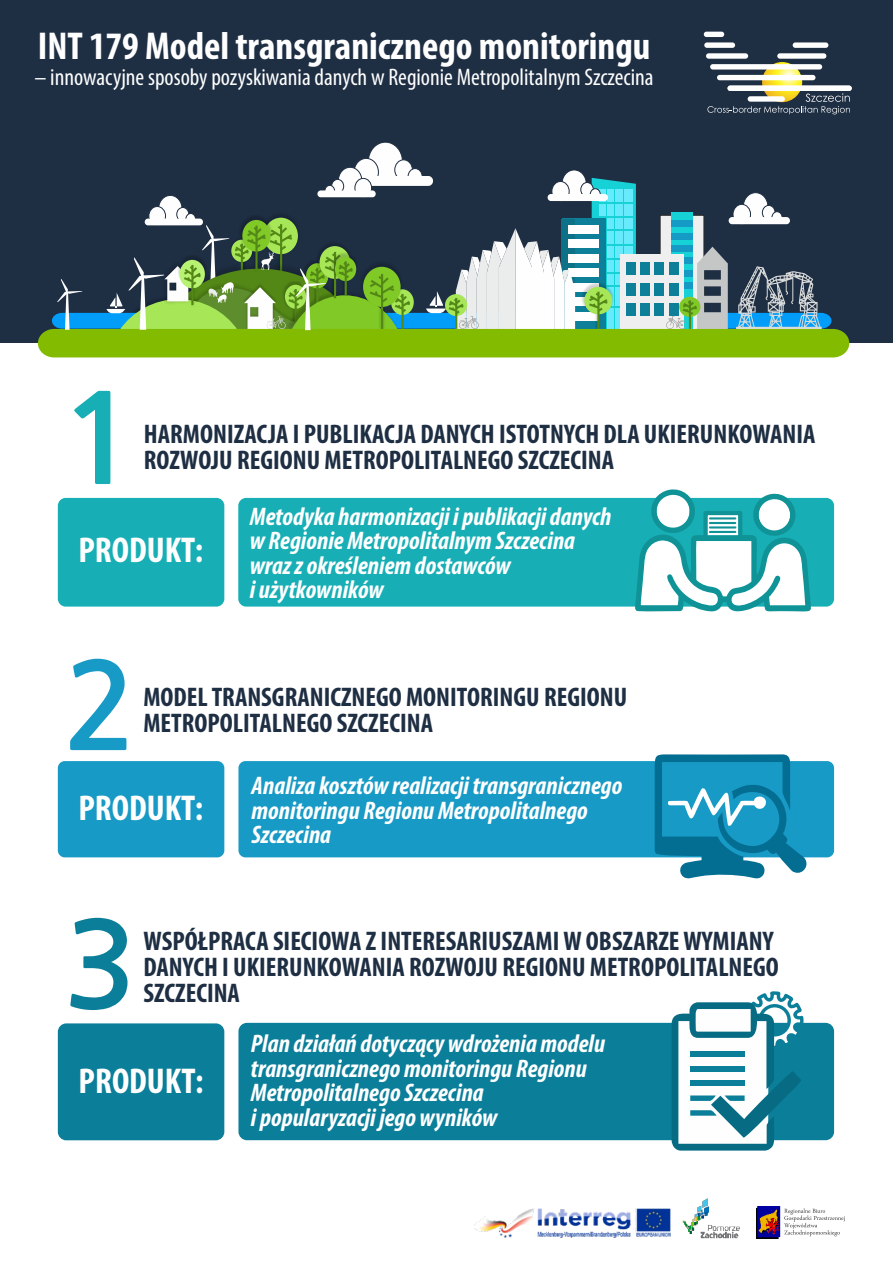
<style>
.page{position:relative;width:893px;height:1263px;background:#fff}
.page>*{position:absolute;margin:0;border:0;box-sizing:border-box;transform-origin:0 0}
.t1{font:700 122.55px "Nanum Gothic";color:#17afb5;scale:1.18 1}
.t2{font:700 118.65px "Nanum Gothic";color:#179ac5}
.t3{font:700 118.65px "Nanum Gothic";color:#0b7f9a}
.t4{font:700 condensed 39px "Myriad Pro";color:#fefefe}
.t5{font:700 condensed 36px "Myriad Pro";color:#fefefe}
.t6{font:700 condensed 27px/26.1px "Myriad Pro";color:#1e2e43}
.t7{font:italic 700 condensed 25.5px/24.6px "Myriad Pro";color:#fefefe}
.t8{font:condensed 24px "Myriad Pro";color:#fefefe}
</style>
<div class="page">
<div style="left:0;top:0;width:893px;height:342px;background:#1e2e43"></div>
<svg style="left:704px;top:32px;width:148px;height:82px"></svg>
<div style="left:727px;top:86px;width:125px;height:5px;background:#fefefe;border-radius:3px"></div>
<div style="left:238px;top:498px;width:596px;height:109px;background:#17afb5;border-radius:8px"></div>
<div style="left:562px;top:170px;width:25px;height:28px;background:#fefefe;border:1px solid #1e2e43;border-radius:50%"></div>
<div style="left:368px;top:142px;width:35px;height:39px;background:#fefefe;border:1px solid #1e2e43;border-radius:50%"></div>
<div style="left:354px;top:158px;width:25px;height:28px;background:#fefefe;border:1px solid #1e2e43;border-radius:50%"></div>
<div style="left:394px;top:159px;width:19px;height:21px;background:#fefefe;border:1px solid #1e2e43;border-radius:50%"></div>
<div style="left:408px;top:168px;width:15px;height:17px;background:#fefefe;border:1px solid #1e2e43;border-radius:50%"></div>
<div style="left:348px;top:176px;width:85px;height:10px;background:#fefefe;border-radius:5px"></div>
<svg style="left:633px;top:489px;width:181px;height:123px"></svg>
<div style="left:703px;top:511px;width:39px;height:28px;border:4px solid #109397"></div>
<hr style="left:710px;top:531px;width:25px;height:2px;background:#109397">
<hr style="left:710px;top:526px;width:25px;height:2px;background:#109397">
<hr style="left:710px;top:522px;width:25px;height:2px;background:#109397">
<hr style="left:710px;top:517px;width:25px;height:2px;background:#109397">
<div style="left:58px;top:498px;width:166px;height:109px;background:#17afb5;border-radius:8px"></div>
<div style="left:238px;top:761px;width:596px;height:96px;background:#179ac5;border-radius:7px"></div>
<div style="left:58px;top:761px;width:166px;height:96px;background:#179ac5;border-radius:7px"></div>
<div style="left:238px;top:1023px;width:596px;height:117px;background:#0b7f9a;border-radius:8px"></div>
<div style="left:58px;top:1023px;width:166px;height:117px;background:#0b7f9a;border-radius:8px"></div>
<svg style="left:672px;top:991px;width:173px;height:248px"></svg>
<img style="left:678px;top:1192px;width:67px;height:47px">
<img style="left:475px;top:1208px;width:196px;height:30px">
<div style="left:338px;top:167px;width:24px;height:27px;background:#fefefe;border:1px solid #1e2e43;border-radius:50%"></div>
<svg style="left:38px;top:178px;width:811px;height:179px"></svg>
<svg style="left:655px;top:754px;width:154px;height:125px"></svg>
<h3 class="t4" style="left:38px;top:30px;width:614px">INT 179 Model transgranicznego monitoringu</h3>
<p class="t8" style="left:35px;top:67px;width:621px">– innowacyjne sposoby pozyskiwania danych w Regionie Metropolitalnym Szczecina</p>
<h1 class="t1" style="left:56px;top:379px;width:76px">1</h1>
<p class="t6" style="left:144px;top:423px;width:673px">HARMONIZACJA I PUBLIKACJA DANYCH ISTOTNYCH DLA UKIERUNKOWANIA<br>ROZWOJU REGIONU METROPOLITALNEGO SZCZECINA</p>
<p class="t7" style="left:250px;top:506px;width:363px">Metodyka harmonizacji i publikacji danych w Regionie Metropolitalnym Szczecina wraz z określeniem dostawców<br>i użytkowników</p>
<h3 class="t5" style="left:78px;top:535px;width:126px">PRODUKT:</h3>
<h2 class="t2" style="left:63px;top:649px;width:76px">2</h2>
<p class="t6" style="left:143px;top:686px;width:485px">MODEL TRANSGRANICZNEGO MONITORINGU REGIONU<br>METROPOLITALNEGO SZCZECINA</p>
<h3 class="t5" style="left:78px;top:793px;width:126px">PRODUKT:</h3>
<p class="t7" style="left:252px;top:775px;width:372px">Analiza kosztów realizacji transgranicznego monitoringu Regionu Metropolitalnego<br>Szczecina</p>
<h2 class="t3" style="left:63px;top:908px;width:76px">3</h2>
<p class="t6" style="left:144px;top:930px;width:637px">WSPÓŁPRACA SIECIOWA Z INTERESARIUSZAMI W OBSZARZE WYMIANY<br>DANYCH I UKIERUNKOWANIA ROZWOJU REGIONU METROPOLITALNEGO<br>SZCZECINA</p>
<p class="t7" style="left:251px;top:1033px;width:356px">Plan działań dotyczący wdrożenia modelu transgranicznego monitoringu Regionu Metropolitalnego Szczecina<br>i popularyzacji jego wyników</p>
<h3 class="t5" style="left:79px;top:1065px;width:126px">PRODUKT:</h3>
</div>
